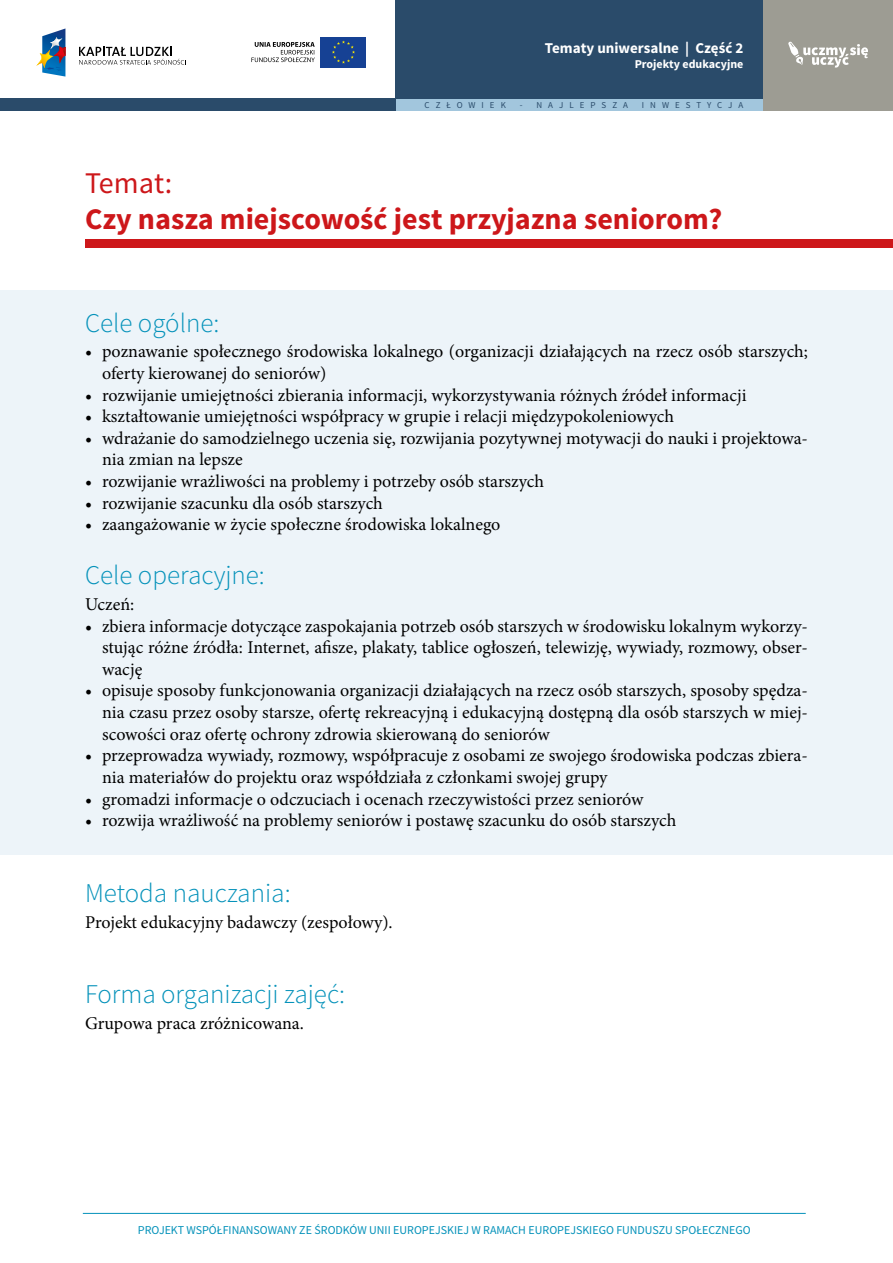
<style>
.page{position:relative;width:893px;height:1263px;background:#fff}
.page>*{position:absolute;margin:0;border:0;box-sizing:border-box;transform-origin:0 0}
.t1{font:700 30px "Source Sans Pro";color:#cd171a}
.t2{font:30px "Source Sans Pro";color:#cd171a}
.t3{font:300 27px "Source Sans Pro";color:#0592ba}
.t4{font:18px/21.6px "Minion Pro";color:#000}
.t5{font:700 15px "Source Sans Pro";color:#fff}
.t6{font:12px "Source Sans Pro";color:#0592ba}
.t7{font:700 12px "Source Sans Pro";color:#fff}
.t8{font:9px "Source Sans Pro";letter-spacing:.67em;color:#2a4b6a}
</style>
<div class="page">
<div style="left:395px;top:99px;width:368px;height:12px;background:#a2c6dd"></div>
<div style="left:0;top:99px;width:395px;height:12px;background:#2a4b6a"></div>
<div style="left:763px;top:0;width:130px;height:111px;background:#9d9c93"></div>
<div style="left:395px;top:0;width:368px;height:99px;background:#2a4b6a"></div>
<svg style="left:788px;top:42px;width:80px;height:26px"></svg>
<hr style="left:83px;top:1213px;width:723px;height:1px;background:#0592ba">
<svg style="left:79px;top:47px;width:107px;height:18px"></svg>
<svg style="left:36px;top:28px;width:29px;height:49px"></svg>
<div style="left:320px;top:37px;width:46px;height:30px;background:#164194"></div>
<svg style="left:332px;top:40px;width:23px;height:24px"></svg>
<svg style="left:251px;top:42px;width:64px;height:20px"></svg>
<div style="left:0;top:290px;width:893px;height:565px;background:#edf4f9"></div>
<div style="left:85px;top:239px;width:808px;height:8px;background:#cd171a"></div>
<p class="t5" style="left:545px;top:39px;width:200px">Tematy uniwersalne | Część 2</p>
<p class="t7" style="left:635px;top:56px;width:110px">Projekty edukacyjne</p>
<p class="t8" style="left:425px;top:100px;width:83px">CZŁOWIEK</p>
<p class="t8" style="left:520px;top:100px;width:110px">- NAJLEPSZA</p>
<p class="t8" style="left:642px;top:100px;width:103px">INWESTYCJA</p>
<h1 class="t2" style="left:85px;top:164px;width:89px">Temat:</h1>
<h1 class="t1" style="left:85px;top:199px;width:639px">Czy nasza miejscowość jest przyjazna seniorom?</h1>
<h2 class="t3" style="left:85px;top:306px;width:136px">Cele ogólne:</h2>
<p class="t4" style="left:102px;top:341px;width:707px;text-indent:-17px">• poznawanie społecznego środowiska lokalnego (organizacji działających na rzecz osób starszych; oferty kierowanej do seniorów)</p>
<p class="t4" style="left:85px;top:384px;width:663px">• rozwijanie umiejętności zbierania informacji, wykorzystywania różnych źródeł informacji</p>
<p class="t4" style="left:85px;top:406px;width:590px">• kształtowanie umiejętności współpracy w grupie i relacji międzypokoleniowych</p>
<p class="t4" style="left:102px;top:427px;width:707px;text-indent:-17px">• wdrażanie do samodzielnego uczenia się, rozwijania pozytywnej motywacji do nauki i projektowa&shy;nia zmian na lepsze</p>
<p class="t4" style="left:85px;top:470px;width:460px">• rozwijanie wrażliwości na problemy i potrzeby osób starszych</p>
<p class="t4" style="left:85px;top:492px;width:299px">• rozwijanie szacunku dla osób starszych</p>
<p class="t4" style="left:85px;top:514px;width:417px">• zaangażowanie w życie społeczne środowiska lokalnego</p>
<h2 class="t3" style="left:85px;top:559px;width:181px">Cele operacyjne:</h2>
<p class="t4" style="left:85px;top:594px;width:51px">Uczeń:</p>
<p class="t4" style="left:102px;top:615px;width:707px;text-align:justify;text-indent:-17px">• zbiera informacje dotyczące zaspokajania potrzeb osób starszych w środowisku lokalnym wykorzy&shy;stując różne źródła: Internet, afisze, plakaty, tablice ogłoszeń, telewizję, wywiady, rozmowy, obser&shy;wację</p>
<p class="t4" style="left:102px;top:680px;width:707px;text-align:justify;text-indent:-17px">• opisuje sposoby funkcjonowania organizacji działających na rzecz osób starszych, sposoby spędza&shy;nia czasu przez osoby starsze, ofertę rekreacyjną i edukacyjną dostępną dla osób starszych w miej&shy;scowości oraz ofertę ochrony zdrowia skierowaną do seniorów</p>
<p class="t4" style="left:102px;top:745px;width:707px;text-indent:-17px">• przeprowadza wywiady, rozmowy, współpracuje z osobami ze swojego środowiska podczas zbiera&shy;nia materiałów do projektu oraz współdziała z członkami swojej grupy</p>
<p class="t4" style="left:85px;top:788px;width:560px">• gromadzi informacje o odczuciach i ocenach rzeczywistości przez seniorów</p>
<p class="t4" style="left:85px;top:810px;width:593px">• rozwija wrażliwość na problemy seniorów i postawę szacunku do osób starszych</p>
<h2 class="t3" style="left:85px;top:876px;width:207px">Metoda nauczania:</h2>
<p class="t4" style="left:85px;top:911px;width:309px">Projekt edukacyjny badawczy (zespołowy).</p>
<h2 class="t3" style="left:85px;top:978px;width:262px">Forma organizacji zajęć:</h2>
<p class="t4" style="left:85px;top:1012px;width:220px">Grupowa praca zróżnicowana.</p>
<p class="t6" style="left:138px;top:1222px;width:614px">PROJEKT WSPÓŁFINANSOWANY ZE ŚRODKÓW UNII EUROPEJSKIEJ W RAMACH EUROPEJSKIEGO FUNDUSZU SPOŁECZNEGO</p>
</div>
